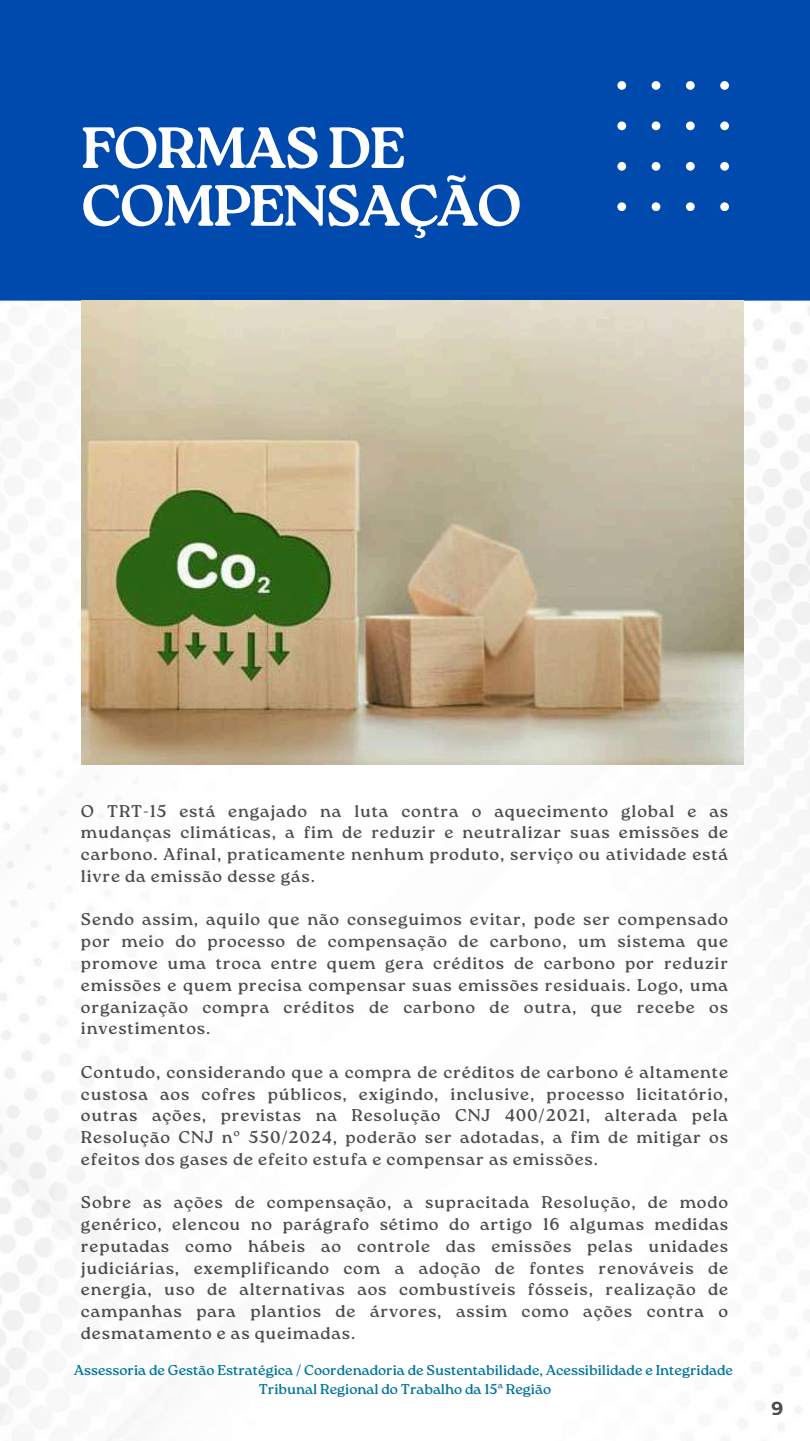
<style>
.page{position:relative;width:810px;height:1441px;background:#fff}
.page>*{position:absolute;margin:0;border:0;box-sizing:border-box;transform-origin:0 0}
.t1{font:700 58px/57.8px "Roca One";letter-spacing:-.035em;color:#fff}
.t2{font:700 18.6px "Montserrat";color:#000}
.t3{font:17px/21.7px "Roca One";letter-spacing:.05em;color:#000;text-align:justify}
.t4{font:14.2px/19.5px "Roca One";color:#00759f;text-align:center}
</style>
<div class="page">
<img style="left:0;top:300px;width:810px;height:1140px">
<div style="left:0;top:0;width:810px;height:300px;background:#004aad"></div>
<svg style="left:617px;top:81px;width:112px;height:130px"></svg>
<img style="left:81px;top:300px;width:662px;height:464px">
<h1 class="t1" style="left:81px;top:119px;width:443px">FORMAS DE<br>COMPENSAÇÃO</h1>
<p class="t3" style="left:81px;top:799px;width:649px">O TRT-15 está engajado na luta contra o aquecimento global e as mudanças climáticas, a fim de reduzir e neutralizar suas emissões de carbono. Afinal, praticamente nenhum produto, serviço ou atividade está livre da emissão desse gás.</p>
<p class="t3" style="left:81px;top:908px;width:649px">Sendo assim, aquilo que não conseguimos evitar, pode ser compensado por meio do processo de compensação de carbono, um sistema que promove uma troca entre quem gera créditos de carbono por reduzir emissões e quem precisa compensar suas emissões residuais. Logo, uma organização compra créditos de carbono de outra, que recebe os investimentos.</p>
<p class="t3" style="left:81px;top:1060px;width:649px">Contudo, considerando que a compra de créditos de carbono é altamente custosa aos cofres públicos, exigindo, inclusive, processo licitatório, outras ações, previstas na Resolução CNJ 400/2021, alterada pela Resolução CNJ nº 550/2024, poderão ser adotadas, a fim de mitigar os efeitos dos gases de efeito estufa e compensar as emissões.</p>
<p class="t3" style="left:81px;top:1191px;width:649px">Sobre as ações de compensação, a supracitada Resolução, de modo genérico, elencou no parágrafo sétimo do artigo 16 algumas medidas reputadas como hábeis ao controle das emissões pelas unidades judiciárias, exemplificando com a adoção de fontes renováveis de energia, uso de alternativas aos combustíveis fósseis, realização de campanhas para plantios de árvores, assim como ações contra o desmatamento e as queimadas.</p>
<p class="t4" style="left:74px;top:1359px;width:661px">Assessoria de Gestão Estratégica / Coordenadoria de Sustentabilidade, Acessibilidade e Integridade<br>Tribunal Regional do Trabalho da 15ª Região</p>
<p class="t2" style="left:772px;top:1396px;width:13px">9</p>
</div>
